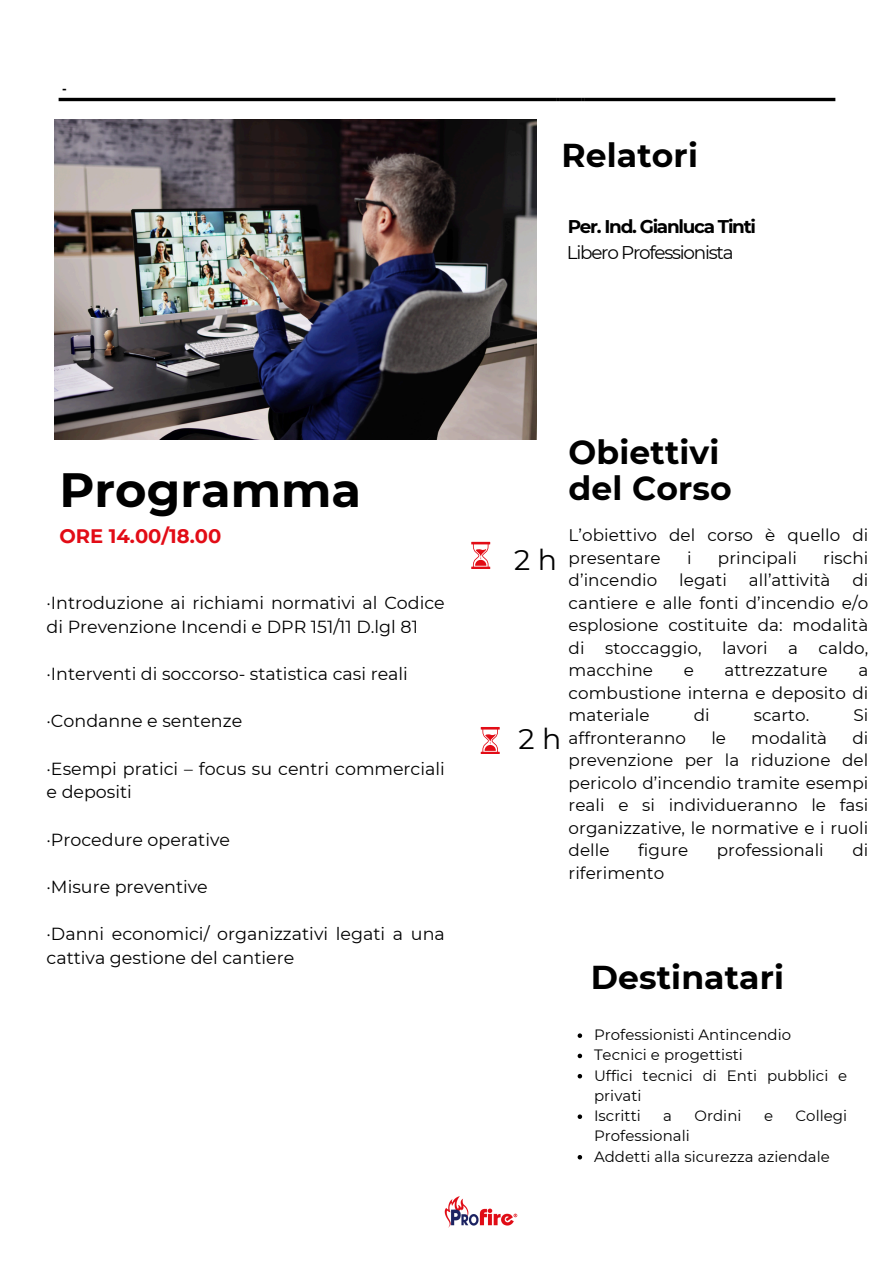
<style>
.page{position:relative;width:894px;height:1264px;background:#fff}
.page>*{position:absolute;margin:0;border:0;box-sizing:border-box;transform-origin:0 0}
.t1{font:700 48px "Montserrat";color:#000}
.t2{font:700 33px "Montserrat";letter-spacing:.005em;color:#000}
.t3{font:28.5px "Montserrat";color:#000}
.t4{font:700 19.5px "Montserrat";color:#e20c16}
.t5{font:700 18.45px/25.3px "Montserrat";letter-spacing:-.07em;color:#000}
.t6{font:17.4px/23.7px "Montserrat";color:#000}
.t7{font:16.8px/22.5px "Montserrat";letter-spacing:.005em;color:#000;text-align:justify}
.t8{font:15px/20.2px "Montserrat";letter-spacing:.005em;color:#000}
.t9{font:700 12px "Montserrat";color:#000}
.s1{font-weight:400}
</style>
<div class="page">
<img style="left:58px;top:97px;width:778px;height:5px">
<img style="left:54px;top:119px;width:482px;height:321px">
<svg style="left:480px;top:727px;width:19px;height:27px"></svg>
<svg style="left:471px;top:542px;width:19px;height:27px"></svg>
<img style="left:444px;top:1196px;width:74px;height:32px">
<svg style="left:577px;top:1033px;width:5px;height:4px"></svg>
<svg style="left:577px;top:1053px;width:5px;height:5px"></svg>
<svg style="left:577px;top:1074px;width:5px;height:4px"></svg>
<svg style="left:577px;top:1114px;width:5px;height:4px"></svg>
<svg style="left:577px;top:1155px;width:5px;height:4px"></svg>
<h1 class="t9" style="left:62px;top:81px;width:6px">-</h1>
<h2 class="t2" style="left:561px;top:135px;width:138px">Relatori</h2>
<p class="t5" style="left:566px;top:214px;width:191px">Per. Ind. Gianluca Tinti<br><span class="s1">Libero Professionista</span></p>
<h6 class="t2" style="left:568px;top:432px;width:152px">Obiettivi</h6>
<h6 class="t1" style="left:59px;top:460px;width:303px">Programma</h6>
<h6 class="t2" style="left:568px;top:468px;width:165px">del Corso</h6>
<h6 class="t4" style="left:59px;top:524px;width:163px">ORE 14.00/18.00</h6>
<h4 class="t7" style="left:568px;top:524px;width:301px">L’obiettivo del corso è quello di presentare</h4>
<h6 class="t3" style="left:514px;top:543px;width:44px">2 h</h6>
<h4 class="t7" style="left:687px;top:546px;width:6px">i</h4>
<h4 class="t7" style="left:717px;top:546px;width:80px">principali</h4>
<h4 class="t7" style="left:823px;top:546px;width:47px">rischi</h4>
<p class="t6" style="left:47px;top:591px;width:399px">·Introduzione ai richiami normativi al Codice di Prevenzione Incendi e DPR 151/11 D.lgl 81</p>
<p class="t6" style="left:47px;top:662px;width:363px">·Interventi di soccorso- statistica casi reali</p>
<p class="t6" style="left:47px;top:709px;width:197px">·Condanne e sentenze</p>
<h2 class="t6" style="left:47px;top:756px;width:399px">·Esempi pratici – focus su centri commerciali e depositi</h2>
<h5 class="t6" style="left:47px;top:827px;width:185px">·Procedure operative</h5>
<p class="t6" style="left:47px;top:874px;width:163px">·Misure preventive</p>
<h2 class="t6" style="left:47px;top:922px;width:399px">·Danni economici/ organizzativi legati a una cattiva gestione del cantiere</h2>
<h3 class="t3" style="left:518px;top:721px;width:44px">2 h</h3>
<h4 class="t7" style="left:568px;top:569px;width:90px">d’incendio</h4>
<h4 class="t7" style="left:679px;top:569px;width:49px">legati</h4>
<h4 class="t7" style="left:748px;top:569px;width:83px">all’attività</h4>
<h4 class="t7" style="left:568px;top:569px;width:301px;text-indent:284px">di cantiere e alle fonti d’incendio e/o esplosione costituite da: modalità di stoccaggio, lavori a caldo, macchine</h4>
<h4 class="t7" style="left:683px;top:659px;width:12px">e</h4>
<h4 class="t7" style="left:724px;top:659px;width:105px">attrezzature</h4>
<h4 class="t7" style="left:568px;top:659px;width:301px;text-indent:290px">a combustione interna e deposito di materiale</h4>
<h4 class="t7" style="left:693px;top:704px;width:17px">di</h4>
<h4 class="t7" style="left:753px;top:704px;width:57px">scarto.</h4>
<h4 class="t7" style="left:853px;top:704px;width:16px">Si</h4>
<h4 class="t7" style="left:568px;top:726px;width:119px">affronteranno</h4>
<h4 class="t7" style="left:711px;top:726px;width:16px">le</h4>
<h4 class="t7" style="left:751px;top:726px;width:77px">modalità</h4>
<h4 class="t7" style="left:568px;top:726px;width:301px;text-indent:284px">di prevenzione per la riduzione del pericolo d’incendio tramite esempi reali e si individueranno le fasi organizzative, le normative e i ruoli delle</h4>
<h4 class="t7" style="left:638px;top:839px;width:52px">figure</h4>
<h4 class="t7" style="left:716px;top:839px;width:108px">professionali</h4>
<h4 class="t7" style="left:852px;top:839px;width:17px">di</h4>
<h4 class="t7" style="left:568px;top:861px;width:97px">riferimento</h4>
<h3 class="t2" style="left:590px;top:957px;width:195px">Destinatari</h3>
<h6 class="t8" style="left:594px;top:1024px;width:198px">Professionisti Antincendio</h6>
<h6 class="t8" style="left:594px;top:1044px;width:150px">Tecnici e progettisti</h6>
<h6 class="t8" style="left:594px;top:1065px;width:255px">Uffici tecnici di Enti pubblici e privati</h6>
<p class="t8" style="left:594px;top:1105px;width:48px">Iscritti</p>
<p class="t8" style="left:663px;top:1105px;width:10px">a</p>
<p class="t8" style="left:694px;top:1105px;width:49px">Ordini</p>
<p class="t8" style="left:763px;top:1105px;width:11px">e</p>
<p class="t8" style="left:795px;top:1105px;width:53px">Collegi</p>
<p class="t8" style="left:594px;top:1125px;width:97px">Professionali</p>
<p class="t8" style="left:594px;top:1146px;width:237px">Addetti alla sicurezza aziendale</p>
</div>
